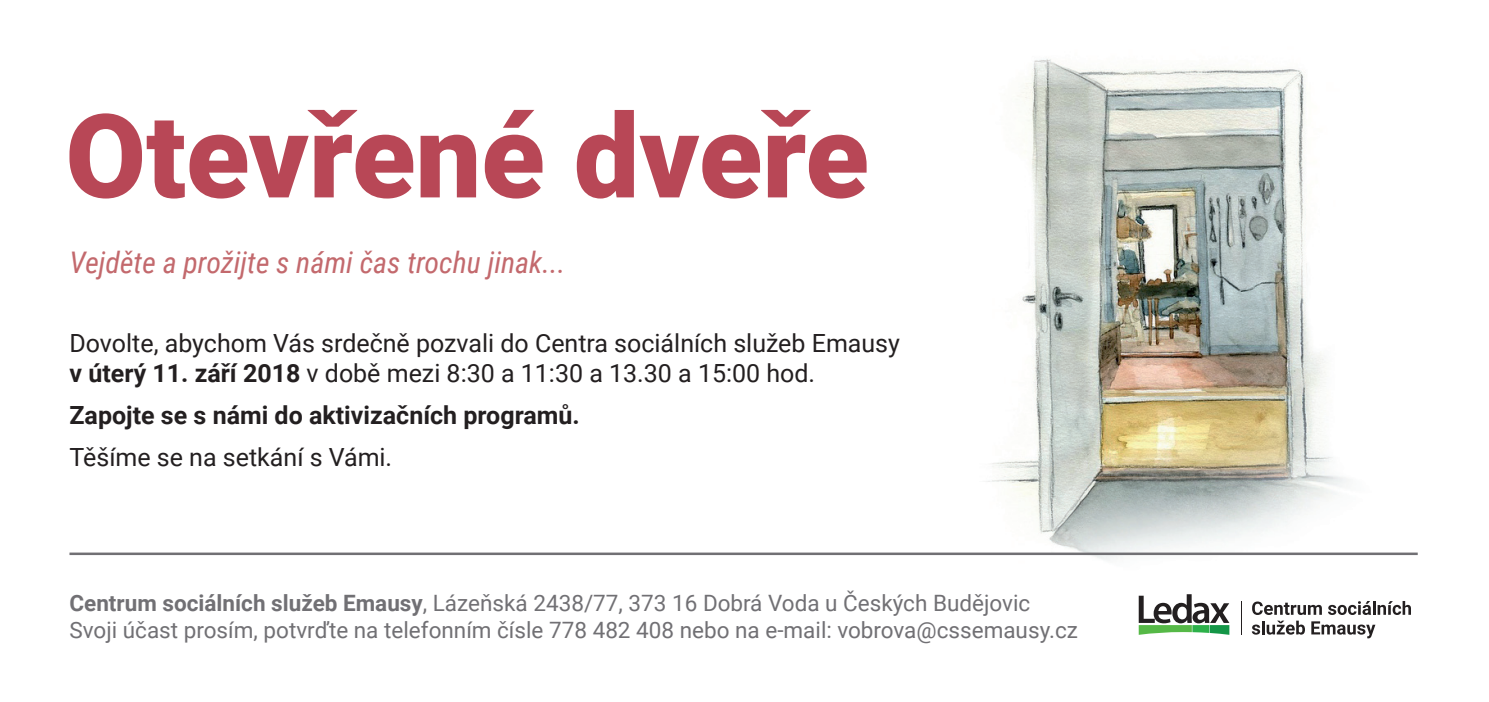
<style>
.page{position:relative;width:1489px;height:702px;background:#fff}
.page>*{position:absolute;margin:0;border:0;box-sizing:border-box;transform-origin:0 0}
.t1{font:italic 29.75px "Roboto Condensed";color:#c3696d}
.t2{font:25px/30px "Roboto";color:#231f20}
.t3{font:700 25px "Roboto";color:#231f20}
.t4{font:22.5px/27px "Roboto";color:#717074}
.s1{font-weight:700}
</style>
<div class="page">
<img style="left:743px;top:59px;width:675px;height:580px">
<svg style="left:69px;top:110px;width:797px;height:88px"></svg>
<hr style="left:69px;top:552px;width:1348px;height:3px;background:#717074">
<hr style="left:1241px;top:601px;width:1px;height:33px;background:#231f20">
<svg style="left:1251px;top:601px;width:159px;height:37px"></svg>
<svg style="left:1138px;top:594px;width:91px;height:40px"></svg>
<h1 class="t1" style="left:69px;top:241px;width:497px">Vejděte a prožijte s námi čas trochu jinak...</h1>
<p class="t2" style="left:69px;top:327px;width:832px">Dovolte, abychom Vás srdečně pozvali do Centra sociálních služeb Emausy <span class="s1">v úterý 11. září 2018</span> v době mezi 8:30 a 11:30 a 13.30 a 15:00 hod.</p>
<p class="t3" style="left:69px;top:397px;width:512px">Zapojte se s námi do aktivizačních programů.</p>
<p class="t2" style="left:69px;top:440px;width:324px">Těšíme se na setkání s Vámi.</p>
<p class="t4" style="left:69px;top:589px;width:1009px"><span class="s1">Centrum sociálních služeb Emausy</span>, Lázeňská 2438/77, 373 16 Dobrá Voda u Českých Budějovic<br>Svoji účast prosím, potvrďte na telefonním čísle 778 482 408 nebo na e-mail: vobrova@cssemausy.cz</p>
</div>
